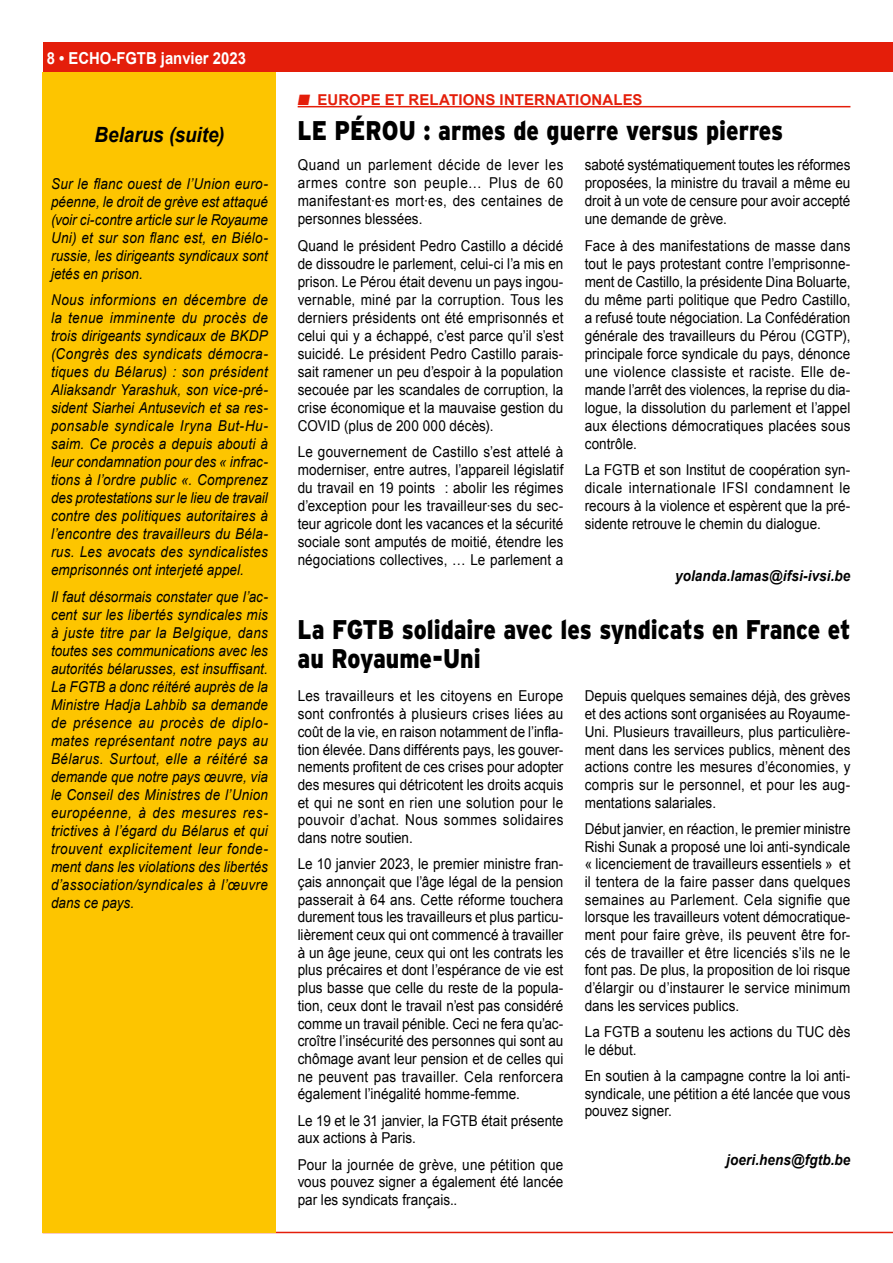
<style>
.page{position:relative;width:893px;height:1263px;background:#fff}
.page>*{position:absolute;margin:0;border:0;box-sizing:border-box;transform-origin:0 0}
.t1{font:900 27px/28.5px "Interstate";color:#000;scale:.85 1}
.t2{font:italic 700 21px "Arial";letter-spacing:-.005em;color:#000;scale:.9 1}
.t3{font:700 16.5px "Arial";color:#fff;scale:.9 1}
.t4{font:15px/17.7px "Arial";letter-spacing:.005em;color:#000;text-align:justify;scale:.9 1}
.t5{font:italic 15px/18px "Arial";letter-spacing:.005em;color:#000;text-align:justify;scale:.9 1}
.t6{font:italic 700 15px "Arial";letter-spacing:.005em;color:#000;scale:.9 1}
.t7{font:700 15px "Arial";letter-spacing:.01em;color:#e41e0a}
</style>
<div class="page">
<div style="left:43px;top:43px;width:850px;height:29px;background:#e41e0a"></div>
<hr style="left:43px;top:1232px;width:850px;height:1px;background:#e41e0a">
<div style="left:43px;top:72px;width:233px;height:1161px;background:#fdc500"></div>
<hr style="left:298px;top:106px;width:552px;height:1px;background:#e41e0a">
<p class="t3" style="left:47px;top:47px;width:223px">8 • ECHO-FGTB janvier 2023</p>
<h2 class="t2" style="left:94px;top:121px;width:146px">Belarus (suite)</h2>
<p class="t5" style="left:51px;top:175px;width:242px">Sur le flanc ouest de l’Union euro&shy;péenne, le droit de grève est attaqué (voir ci-contre article sur le Royaume Uni) et sur son flanc est, en Biélo&shy;russie, les dirigeants syndicaux sont jetés en prison.</p>
<p class="t5" style="left:51px;top:291px;width:242px">Nous informions en décembre de la tenue imminente du procès de trois dirigeants syndicaux de BKDP (Congrès des syndicats démocra&shy;tiques du Bélarus) : son président Aliaksandr Yarashuk, son vice-pré&shy;sident Siarhei Antusevich et sa res&shy;ponsable syndicale Iryna But-Hu&shy;saim. Ce procès a depuis abouti à leur condamnation pour des « infrac&shy;tions à l’ordre public «. Comprenez des protestations sur le lieu de travail contre des politiques autoritaires à l’encontre des travailleurs du Béla&shy;rus. Les avocats des syndicalistes emprisonnés ont interjeté appel.</p>
<p class="t5" style="left:51px;top:588px;width:242px">Il faut désormais constater que l’ac&shy;cent sur les libertés syndicales mis à juste titre par la Belgique, dans toutes ses communications avec les autorités bélarusses, est insuffisant.<br>La FGTB a donc réitéré auprès de la Ministre Hadja Lahbib sa demande de présence au procès de diplo&shy;mates représentant notre pays au Bélarus. Surtout, elle a réitéré sa demande que notre pays œuvre, via le Conseil des Ministres de l’Union européenne, à des mesures res&shy;trictives à l’égard du Bélarus et qui trouvent explicitement leur fonde&shy;ment dans les violations des libertés d’association/syndicales à l’œuvre dans ce pays.</p>
<p class="t7" style="left:298px;top:90px;width:346px">■ EUROPE ET RELATIONS INTERNATIONALES</p>
<h1 class="t1" style="left:298px;top:116px;width:573px">LE PÉROU : armes de guerre versus pierres</h1>
<p class="t4" style="left:298px;top:156px;width:297px">Quand un parlement décide de lever les armes contre son peuple… Plus de 60 manifestant∙es mort∙es, des centaines de personnes blessées.</p>
<p class="t4" style="left:298px;top:237px;width:297px">Quand le président Pedro Castillo a décidé de dissoudre le parlement, celui-ci l’a mis en prison. Le Pérou était devenu un pays ingou&shy;vernable, miné par la corruption. Tous les derniers présidents ont été emprisonnés et celui qui y a échappé, c’est parce qu’il s’est suicidé. Le président Pedro Castillo parais&shy;sait ramener un peu d’espoir à la population secouée par les scandales de corruption, la crise économique et la mauvaise gestion du COVID (plus de 200 000 décès).</p>
<p class="t4" style="left:298px;top:443px;width:297px">Le gouvernement de Castillo s’est attelé à moderniser, entre autres, l’appareil législatif du travail en 19 points : abolir les régimes d’exception pour les travailleur∙ses du sec&shy;teur agricole dont les vacances et la sécurité sociale sont amputés de moitié, étendre les négociations collectives, … Le parlement a</p>
<p class="t4" style="left:585px;top:156px;width:297px">saboté systématiquement toutes les réformes proposées, la ministre du travail a même eu droit à un vote de censure pour avoir accepté une demande de grève.</p>
<p class="t4" style="left:585px;top:237px;width:297px">Face à des manifestations de masse dans tout le pays protestant contre l’emprisonne&shy;ment de Castillo, la présidente Dina Boluarte, du même parti politique que Pedro Castillo, a refusé toute négociation. La Confédération générale des travailleurs du Pérou (CGTP), principale force syndicale du pays, dénonce une violence classiste et raciste. Elle de&shy;mande l’arrêt des violences, la reprise du dia&shy;logue, la dissolution du parlement et l’appel aux élections démocratiques placées sous contrôle.</p>
<p class="t4" style="left:585px;top:461px;width:297px">La FGTB et son Institut de coopération syn&shy;dicale internationale IFSI condamnent le recours à la violence et espèrent que la pré&shy;sidente retrouve le chemin du dialogue.</p>
<p class="t6" style="left:675px;top:566px;width:196px">yolanda.lamas@ifsi-ivsi.be</p>
<h1 class="t1" style="left:298px;top:615px;width:652px">La FGTB solidaire avec les syndicats en France et au Royaume-Uni</h1>
<p class="t4" style="left:298px;top:687px;width:297px">Les travailleurs et les citoyens en Europe sont confrontés à plusieurs crises liées au coût de la vie, en raison notamment de l’infla&shy;tion élevée. Dans différents pays, les gouver&shy;nements profitent de ces crises pour adopter des mesures qui détricotent les droits acquis et qui ne sont en rien une solution pour le pouvoir d’achat. Nous sommes solidaires dans notre soutien.</p>
<p class="t4" style="left:298px;top:855px;width:297px">Le 10 janvier 2023, le premier ministre fran&shy;çais annonçait que l’âge légal de la pension passerait à 64 ans. Cette réforme touchera durement tous les travailleurs et plus particu&shy;lièrement ceux qui ont commencé à travailler à un âge jeune, ceux qui ont les contrats les plus précaires et dont l’espérance de vie est plus basse que celle du reste de la popula&shy;tion, ceux dont le travail n’est pas considéré comme un travail pénible. Ceci ne fera qu’ac&shy;croître l’insécurité des personnes qui sont au chômage avant leur pension et de celles qui ne peuvent pas travailler. Cela renforcera également l’inégalité homme-femme.</p>
<p class="t4" style="left:298px;top:1112px;width:297px">Le 19 et le 31 janvier, la FGTB était présente aux actions à Paris.</p>
<p class="t4" style="left:298px;top:1155px;width:297px">Pour la journée de grève, une pétition que vous pouvez signer a également été lancée par les syndicats français..</p>
<p class="t4" style="left:585px;top:687px;width:297px">Depuis quelques semaines déjà, des grèves et des actions sont organisées au Royaume-Uni. Plusieurs travailleurs, plus particulière&shy;ment dans les services publics, mènent des actions contre les mesures d’économies, y compris sur le personnel, et pour les aug&shy;mentations salariales.</p>
<p class="t4" style="left:585px;top:820px;width:297px">Début janvier, en réaction, le premier ministre Rishi Sunak a proposé une loi anti-syndicale « licenciement de travailleurs essentiels » et il tentera de la faire passer dans quelques semaines au Parlement. Cela signifie que lorsque les travailleurs votent démocratique&shy;ment pour faire grève, ils peuvent être for&shy;cés de travailler et être licenciés s’ils ne le font pas. De plus, la proposition de loi risque d’élargir ou d’instaurer le service minimum dans les services publics.</p>
<p class="t4" style="left:585px;top:1023px;width:297px">La FGTB a soutenu les actions du TUC dès le début.</p>
<p class="t4" style="left:585px;top:1067px;width:297px">En soutien à la campagne contre la loi anti&shy;syndicale, une pétition a été lancée que vous pouvez signer.</p>
<p class="t6" style="left:726px;top:1150px;width:140px">joeri.hens@fgtb.be</p>
</div>
